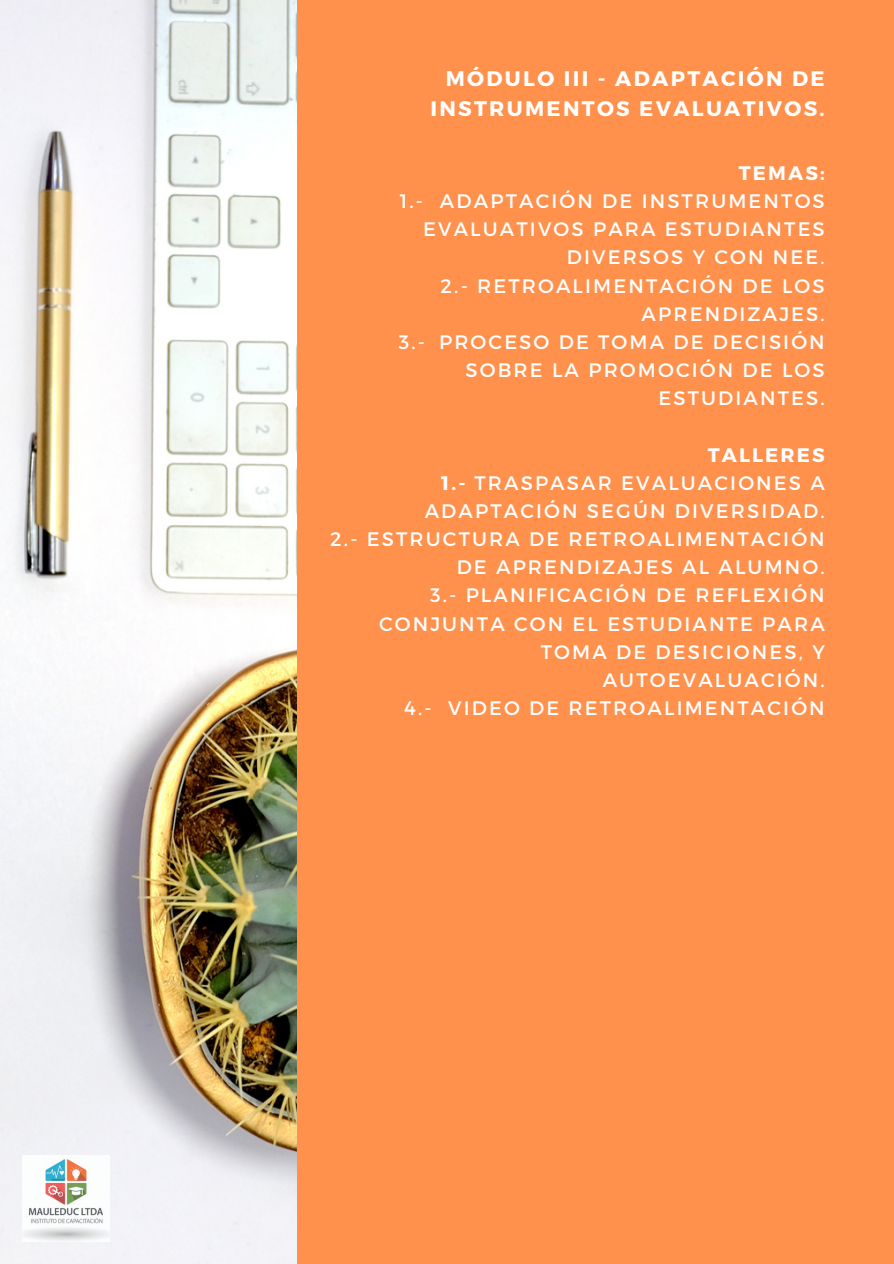
<style>
.page{position:relative;width:894px;height:1264px;background:#fff}
.page>*{position:absolute;margin:0;border:0;box-sizing:border-box;transform-origin:0 0}
.t1{font:700 21px/30.5px "Montserrat";letter-spacing:.11em;color:#fff;text-align:right}
.t2{font:19.5px/28.2px "Montserrat";letter-spacing:.11em;color:#fff;text-align:right}
.t3{font:700 19.5px "Montserrat";letter-spacing:.11em;color:#fff}
.s1{font-weight:700}
</style>
<div class="page">
<div style="left:0;top:0;width:893px;height:1263px;background:#ff914d"></div>
<img style="left:0;top:0;width:296px;height:1263px">
<img style="left:23px;top:1155px;width:87px;height:86px">
<p class="t1" style="left:430px;top:62px;width:395px">MÓDULO III - ADAPTACIÓN DE<br>INSTRUMENTOS EVALUATIVOS.</p>
<p class="t3" style="left:738px;top:160px;width:87px">TEMAS:</p>
<p class="t2" style="left:399px;top:186px;width:426px">1.- ADAPTACIÓN DE INSTRUMENTOS<br>EVALUATIVOS PARA ESTUDIANTES<br>DIVERSOS Y CON NEE.</p>
<p class="t2" style="left:440px;top:270px;width:385px">2.- RETROALIMENTACIÓN DE LOS<br>APRENDIZAJES.</p>
<p class="t2" style="left:398px;top:327px;width:427px">3.- PROCESO DE TOMA DE DECISIÓN<br>SOBRE LA PROMOCIÓN DE LOS<br>ESTUDIANTES.</p>
<p class="t3" style="left:707px;top:442px;width:118px">TALLERES</p>
<p class="t2" style="left:424px;top:468px;width:401px"><span class="s1">1.-</span> TRASPASAR EVALUACIONES A<br>ADAPTACIÓN SEGÚN DIVERSIDAD.</p>
<p class="t2" style="left:330px;top:524px;width:496px">2.- ESTRUCTURA DE RETROALIMENTACIÓN<br>DE APRENDIZAJES AL ALUMNO.</p>
<p class="t2" style="left:379px;top:580px;width:447px">3.- PLANIFICACIÓN DE REFLEXIÓN<br>CONJUNTA CON EL ESTUDIANTE PARA<br>TOMA DE DESICIONES, Y<br>AUTOEVALUACIÓN.</p>
<p class="t2" style="left:404px;top:693px;width:422px">4.- VIDEO DE RETROALIMENTACIÓN</p>
</div>
